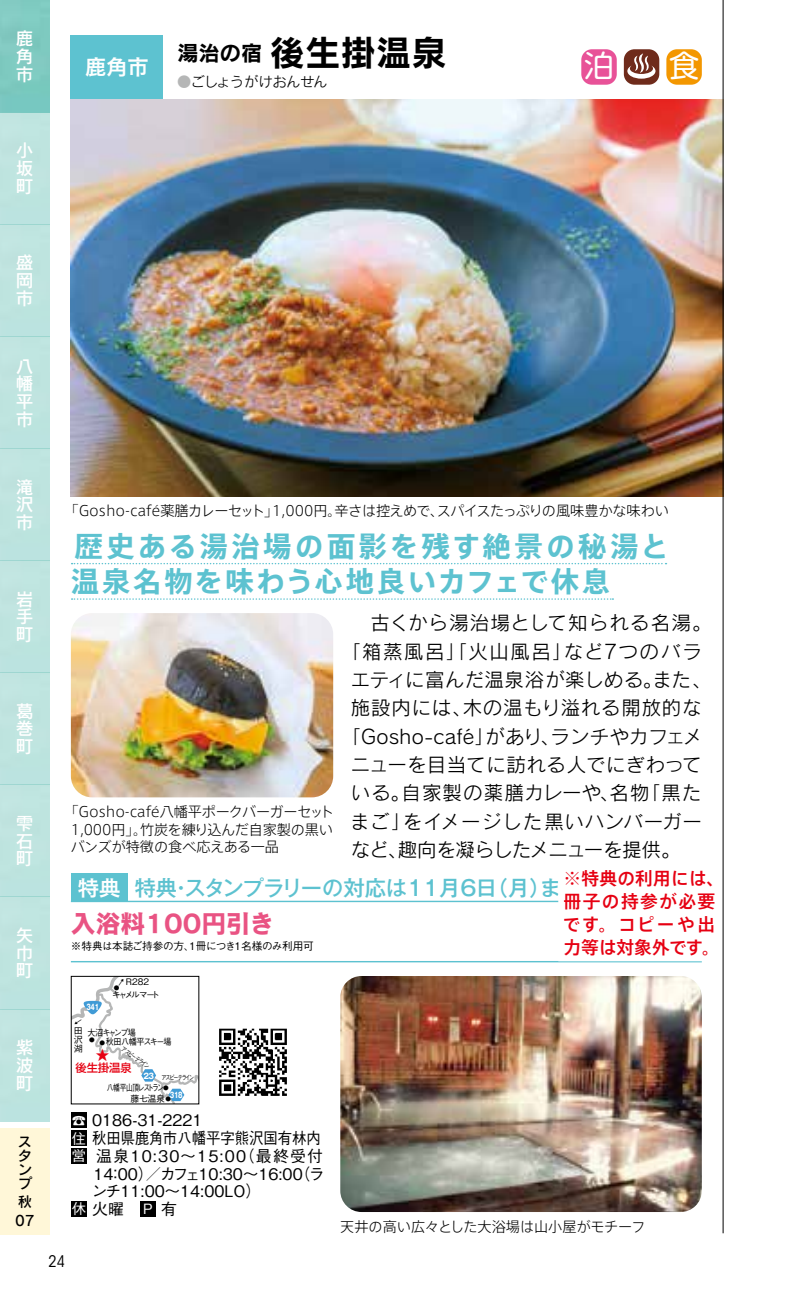
<style>
.page{position:relative;width:794px;height:1290px;background:#fff}
.page>*{position:absolute;margin:0;border:0;box-sizing:border-box;transform-origin:0 0}
.t1{font:35.5px "Rodin Pro B";color:#000}
.t2{font:30px "Shin M Go Pro";color:#fff}
.t3{font:700 28.25px/35.5px "Axis Std";letter-spacing:.1em;color:#5dc2d0}
.t4{font:24.75px "New Cezanne Pro B";color:#e95383}
.t5{font:500 21.25px "Gothic MB101 Pro";letter-spacing:-.01em;color:#5dc2d0}
.t6{font:21.25px "New Cezanne Pro DB";color:#fff}
.t7{font:19.5px "Rodin Pro M";letter-spacing:.03em;color:#000}
.t8{font:19.5px "Rodin Pro M";letter-spacing:.06em;color:#000}
.t9{font:19.5px "Rodin Pro M";letter-spacing:.075em;color:#000}
.t10{font:19.5px "Rodin Pro M";letter-spacing:.005em;color:#000}
.t11{font:19.5px "Rodin Pro M";letter-spacing:.01em;color:#000}
.t12{font:19.5px "Rodin Pro M";letter-spacing:-.04em;color:#000}
.t13{font:500 17.75px/23px "Axis Std";letter-spacing:.01em;color:#e60012}
.t14{font:17.75px/17.8px "Rodin Pro DB";color:#fff;text-align:justify}
.t15{font:500 16px "Gothic BBB Pro";color:#000}
.t16{font:500 16px "Gothic BBB Pro";letter-spacing:.075em;color:#000}
.t17{font:500 16px "Gothic BBB Pro";color:#000;scale:.9 1}
.t18{font:condensed 16px "ITC Avant Garde Std";color:#000}
.t19{font:300 14.25px/17.8px "Axis Std";letter-spacing:-.015em;color:#000;text-align:justify}
.t20{font:14.25px "Rodin Pro M";letter-spacing:-.03em;color:#000}
.t21{font:14.25px/14px "Rodin Pro DB";color:#000;text-align:justify}
.t22{font:500 13.5px "Shin Go Pro";color:#e60012}
.t23{font:500 11.25px "Shin Go Pro";color:#e60012}
.t24{font:500 10.75px "Gothic BBB Pro";letter-spacing:-.03em;color:#000}
.t25{font:500 9px/8.8px "Gothic BBB Pro";letter-spacing:-.13em;color:#000;text-align:justify}
.t26{font:500 9px "Gothic BBB Pro";letter-spacing:-.09em;color:#000;scale:.9 1}
.t27{font:500 9px "Gothic BBB Pro";letter-spacing:-.19em;color:#000;scale:.75 1}
.t28{font:500 9px "Gothic BBB Pro";letter-spacing:-.27em;color:#000}
.t29{font:500 9px "Gothic BBB Pro";letter-spacing:-.17em;color:#000;scale:.9 1}
.t30{font:700 8px "Gothic MB101 Pro";letter-spacing:-.05em;color:#fff;scale:.72 1}
.t31{font:700 8px "Gothic MB101 Pro";letter-spacing:-.05em;color:#fff;scale:.75 1}
.t32{font:700 8px "Gothic MB101 Pro";letter-spacing:-.05em;color:#fff;scale:.93 1}
.t33{font:500 6.75px "Gothic BBB Pro";letter-spacing:-.195em;color:#000;scale:.75 1}
.t34{font:500 5.5px "Gothic BBB Pro";color:#000}
.s1{color:#b5b6b6}
.s2{font-family:"New Cezanne Pro DB";font-weight:400;color:#fff}
.s3{font-size:5.5px}
.s4{font-size:14.25px;color:#fff}
</style>
<div class="page">
<img style="left:340px;top:976px;width:362px;height:236px">
<div style="left:71px;top:1112px;width:16px;height:16px;background:#000"></div>
<div style="left:71px;top:1130px;width:16px;height:16px;background:#000"></div>
<div style="left:71px;top:1148px;width:16px;height:16px;background:#000"></div>
<div style="left:71px;top:1201px;width:16px;height:16px;background:#000"></div>
<div style="left:140px;top:1201px;width:16px;height:16px;background:#000"></div>
<img style="left:219px;top:1028px;width:68px;height:68px">
<img style="left:71px;top:613px;width:262px;height:184px">
<img style="left:71px;top:99px;width:651px;height:397px">
<div style="left:71px;top:35px;width:92px;height:64px;background:#5dc2d0"></div>
<svg style="left:72px;top:563px;width:594px;height:1px"></svg>
<svg style="left:72px;top:598px;width:541px;height:2px"></svg>
<div style="left:666px;top:49px;width:36px;height:36px;background:#f39700;border-radius:11px"></div>
<div style="left:624px;top:49px;width:35px;height:36px;background:#6f2b1b;border-radius:11px"></div>
<svg style="left:627px;top:53px;width:28px;height:26px"></svg>
<div style="left:581px;top:49px;width:36px;height:36px;background:#e85298;border-radius:11px"></div>
<hr style="left:722px;top:0;width:1px;height:1233px;background:#000">
<hr style="left:71px;top:961px;width:631px;height:1px;background:#5dc2d0">
<div style="left:71px;top:873px;width:57px;height:29px;background:#5dc2d0"></div>
<hr style="left:71px;top:901px;width:574px;height:1px;background:#5dc2d0">
<svg style="left:722px;top:818px;width:2px;height:109px"></svg>
<div style="left:0;top:0;width:50px;height:112px;background:#7ecac1"></div>
<div style="left:0;top:112px;width:50px;height:112px;background:#bee4e0"></div>
<div style="left:0;top:224px;width:50px;height:112px;background:#bee4e0"></div>
<div style="left:0;top:336px;width:50px;height:112px;background:#bee4e0"></div>
<div style="left:0;top:448px;width:50px;height:112px;background:#bee4e0"></div>
<div style="left:0;top:560px;width:50px;height:113px;background:#bee4e0"></div>
<div style="left:0;top:673px;width:50px;height:112px;background:#bee4e0"></div>
<div style="left:0;top:785px;width:50px;height:112px;background:#bee4e0"></div>
<div style="left:0;top:897px;width:50px;height:112px;background:#bee4e0"></div>
<div style="left:0;top:1009px;width:50px;height:112px;background:#bee4e0"></div>
<div style="left:0;top:1128px;width:50px;height:106px;background:#fff7d8"></div>
<div style="left:561px;top:866px;width:157px;height:92px;background:#fff"></div>
<svg style="left:71px;top:976px;width:128px;height:128px"></svg>
<p class="t14" style="left:16px;top:29px;width:18px">鹿角市</p>
<p class="t14" style="left:16px;top:141px;width:18px">小坂町</p>
<h3 class="t6" style="left:85px;top:49px;width:65px">鹿角市</h3>
<h1 class="t1" style="left:177px;top:29px;width:271px"><sup>湯治の宿</sup> 後生掛温泉</h1>
<p class="t20" style="left:177px;top:72px;width:151px"><span class="s1">●</span>ごしょうがけおんせん</p>
<h2 class="t2" style="left:584px;top:42px;width:31px">泊</h2>
<h2 class="t2" style="left:669px;top:42px;width:31px">食</h2>
<p class="t14" style="left:16px;top:253px;width:18px">盛岡市</p>
<p class="t14" style="left:16px;top:356px;width:18px">八幡平市</p>
<p class="t14" style="left:16px;top:477px;width:18px">滝沢市</p>
<p class="t14" style="left:16px;top:589px;width:18px">岩手町</p>
<p class="t14" style="left:16px;top:701px;width:18px">葛巻町</p>
<p class="t14" style="left:16px;top:813px;width:18px">雫石町</p>
<p class="t14" style="left:16px;top:926px;width:18px">矢巾町</p>
<p class="t14" style="left:16px;top:1038px;width:18px">紫波町</p>
<p class="t21" style="left:18px;top:1134px;width:16px">スタンプ</p>
<p class="t21" style="left:15px;top:1191px;width:21px;line-height:19px">秋<br>07</p>
<p class="t19" style="left:65px;top:501px;width:606px">「Gosho-café薬膳カレーセット」1,000円。辛さは控えめで、スパイスたっぷりの風味豊かな味わい</p>
<h3 class="t3" style="left:71px;top:526px;width:599px">歴史ある湯治場の面影を残す絶景の秘湯と温泉名物を味わう心地良いカフェで休息</h3>
<p class="t19" style="left:71px;top:802px;width:265px;text-indent:-6px">「Gosho-café八幡平ポークバーガーセット1,000円」。竹炭を練り込んだ自家製の黒いバンズが特徴の食べ応えある一品</p>
<h3 class="t8" style="left:370px;top:610px;width:342px">古くから湯治場として知られる名湯。</h3>
<h3 class="t9" style="left:341px;top:638px;width:362px">「箱蒸風呂」「火山風呂」など7つのバラ</h3>
<h3 class="t10" style="left:351px;top:667px;width:362px">エティに富んだ温泉浴が楽しめる。また、</h3>
<h3 class="t7" style="left:351px;top:695px;width:352px">施設内には、木の温もり溢れる開放的な</h3>
<h3 class="t7" style="left:341px;top:724px;width:362px">「Gosho-café」があり、ランチやカフェメ</h3>
<h3 class="t11" style="left:351px;top:752px;width:352px">ニューを目当てに訪れる人でにぎわって</h3>
<h3 class="t8" style="left:351px;top:780px;width:352px">いる。自家製の薬膳カレーや、名物「黒た</h3>
<h3 class="t7" style="left:350px;top:809px;width:353px">まご」をイメージした黒いハンバーガー</h3>
<h3 class="t12" style="left:351px;top:837px;width:331px">など、趣向を凝らしたメニューを提供。</h3>
<p class="t13" style="left:563px;top:865px;width:163px">※特典の利用には、冊子の持参が必要です。コピーや出力等は対象外です。</p>
<h3 class="t5" style="left:78px;top:870px;width:504px"><span class="s2">特典</span> 特典・スタンプラリーの対応は11月6日（月）まで</h3>
<h3 class="t4" style="left:71px;top:902px;width:205px">入浴料100円引き</h3>
<p class="t24" style="left:71px;top:938px;width:244px">※特典は本誌ご持参の方、1冊につき1名様のみ利用可</p>
<p class="t30" style="left:87px;top:1000px;width:19px">341</p>
<p class="t25" style="left:126px;top:976px;width:25px">R282</p>
<p class="t28" style="left:112px;top:987px;width:50px">キャメルマート</p>
<p class="t34" style="left:114px;top:983px;width:7px">●</p>
<p class="t25" style="left:74px;top:1025px;width:10px">田沢湖</p>
<p class="t29" style="left:88px;top:1025px;width:55px">大沼キャンプ場</p>
<p class="t34" style="left:89px;top:1035px;width:7px">●</p>
<p class="t26" style="left:99px;top:1034px;width:82px"><span class="s3">●</span> 秋田八幡平スキー場</p>
<p class="t33" style="left:125px;top:1044px;width:45px;rotate:34deg">アスピーテライン</p>
<p class="t22" style="left:96px;top:1044px;width:15px">★</p>
<p class="t23" style="left:75px;top:1058px;width:58px">後生掛温泉</p>
<p class="t27" style="left:107px;top:1080px;width:77px">八幡平山頂レストラン</p>
<p class="t32" style="left:143px;top:1069px;width:13px">23</p>
<p class="t33" style="left:161px;top:1072px;width:45px">アスピーテライン</p>
<p class="t25" style="left:130px;top:1093px;width:42px">藤七温泉<span class="s3">●</span></p>
<p class="t34" style="left:163px;top:1083px;width:7px">●</p>
<p class="t31" style="left:170px;top:1088px;width:19px">318</p>
<p class="t15" style="left:72px;top:1107px;width:132px"><span class="s4">☎</span> 0186-31-2221</p>
<p class="t17" style="left:72px;top:1125px;width:278px"><span class="s4">住</span>秋田県鹿角市八幡平字熊沢国有林内</p>
<p class="t16" style="left:72px;top:1143px;width:253px"><span class="s4">営</span> 温泉10:30～15:00（最終受付</p>
<p class="t15" style="left:93px;top:1161px;width:233px">14：00）／カフェ10:30～16:00（ラ</p>
<p class="t15" style="left:91px;top:1178px;width:172px">ンチ11:00〜14:00LO）</p>
<p class="t15" style="left:72px;top:1196px;width:107px"><span class="s4">休</span> 火曜　 <span class="s4">P</span> 有</p>
<p class="t18" style="left:48px;top:1251px;width:18px">24</p>
<p class="t19" style="left:340px;top:1216px;width:307px">天井の高い広々とした大浴場は山小屋がモチーフ</p>
</div>
